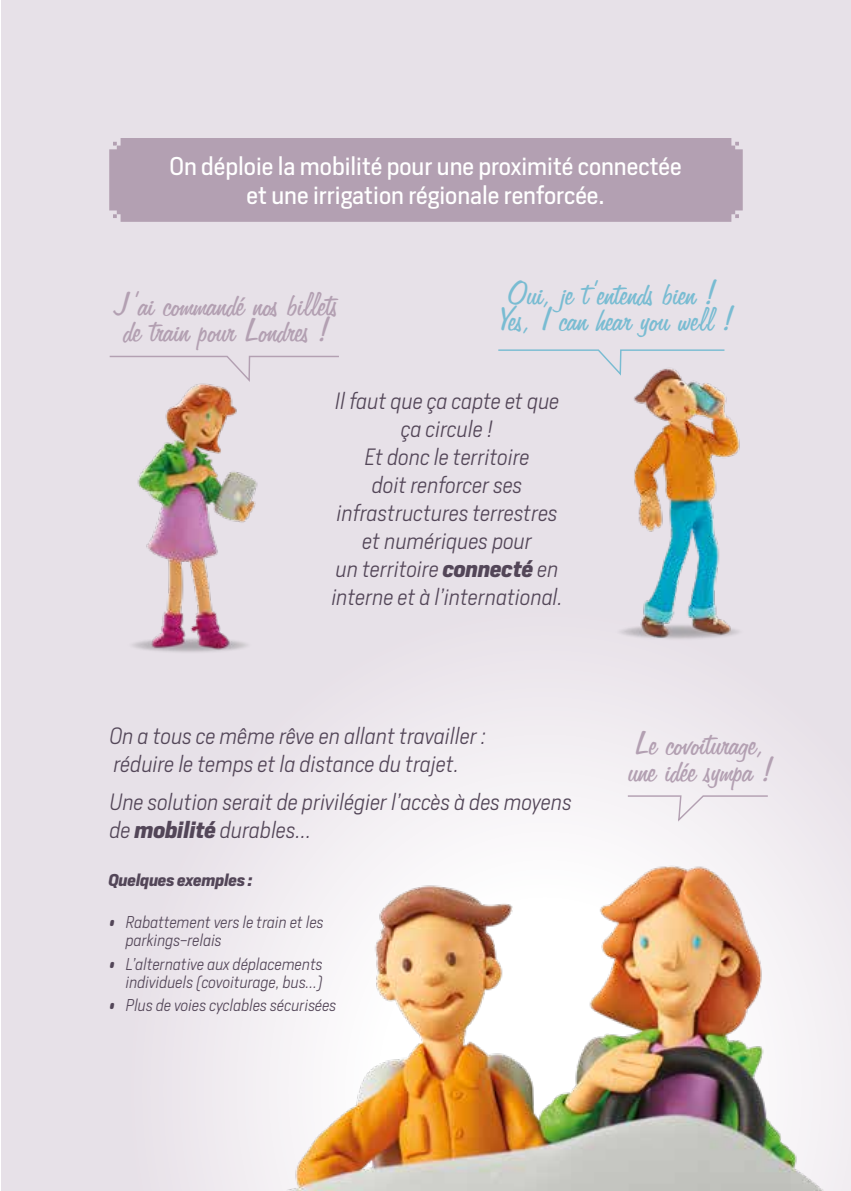
<style>
.page{position:relative;width:851px;height:1191px;background:#fff}
.page>*{position:absolute;margin:0;border:0;box-sizing:border-box;transform-origin:0 0}
.t1{font:37.8px "Freehand 575 BT Regular B";color:#b3a0b2}
.t2{font:37.8px "Freehand 575 BT Regular B";color:#79bcd2}
.t3{font:24px/28.8px "Heron Sans";color:#fff;text-align:center}
.t4{font:italic 300 22px/28px "Heron Sans";color:#534658}
.t5{font:italic 300 16px/18px "Heron Sans";color:#534658}
.t6{font:italic 700 16px "Heron Sans";color:#534658}
.s1{font-weight:700}
</style>
<div class="page">
<div style="left:2px;top:0;width:848px;height:1191px;background:#e7e1e8"></div>
<svg style="left:220px;top:716px;width:556px;height:434px"></svg>
<div style="left:109px;top:138px;width:633px;height:84px;background:#b3a0b2"></div>
<img style="left:132px;top:384px;width:126px;height:268px">
<img style="left:621px;top:377px;width:119px;height:262px">
<svg style="left:498px;top:349px;width:227px;height:28px"></svg>
<svg style="left:109px;top:355px;width:230px;height:29px"></svg>
<img style="left:225px;top:828px;width:625px;height:363px">
<svg style="left:626px;top:794px;width:143px;height:29px"></svg>
<p class="t3" style="left:169px;top:152px;width:513px">On déploie la mobilité pour une proximité connectée et une irrigation régionale renforcée.</p>
<h1 class="t1" style="left:115px;top:285px;width:225px">J’ai commandé nos billets</h1>
<h1 class="t1" style="left:125px;top:311px;width:206px">de train pour Londres !</h1>
<h1 class="t2" style="left:507px;top:273px;width:210px">Oui, je t’entends bien !</h1>
<h1 class="t2" style="left:498px;top:299px;width:237px">Yes, I can hear you well !</h1>
<p class="t4" style="left:331px;top:387px;width:233px;text-align:center">Il faut que ça capte et que ça circule !<br>Et donc le territoire<br>doit renforcer ses infrastructures terrestres et numériques pour<br>un territoire <span class="s1">connecté</span> en interne et à l’international.</p>
<p class="t4" style="left:110px;top:721px;width:378px">On a tous ce même rêve en allant travailler : réduire le temps et la distance du trajet.</p>
<p class="t4" style="left:110px;top:787px;width:463px">Une solution serait de privilégier l’accès à des moyens de <span class="s1">mobilité</span> durables…</p>
<p class="t6" style="left:109px;top:870px;width:146px">Quelques exemples :</p>
<p class="t5" style="left:126px;top:912px;width:199px;text-indent:-17px">• Rabattement vers le train et les parkings-relais</p>
<p class="t5" style="left:109px;top:954px;width:216px;text-align:right">• L’alternative aux déplacements individuels (covoiturage, bus…)</p>
<p class="t5" style="left:109px;top:996px;width:229px">• Plus de voies cyclables sécurisées</p>
<h1 class="t1" style="left:635px;top:724px;width:132px">Le covoiturage,</h1>
<h1 class="t1" style="left:629px;top:750px;width:145px">une idée sympa !</h1>
</div>
